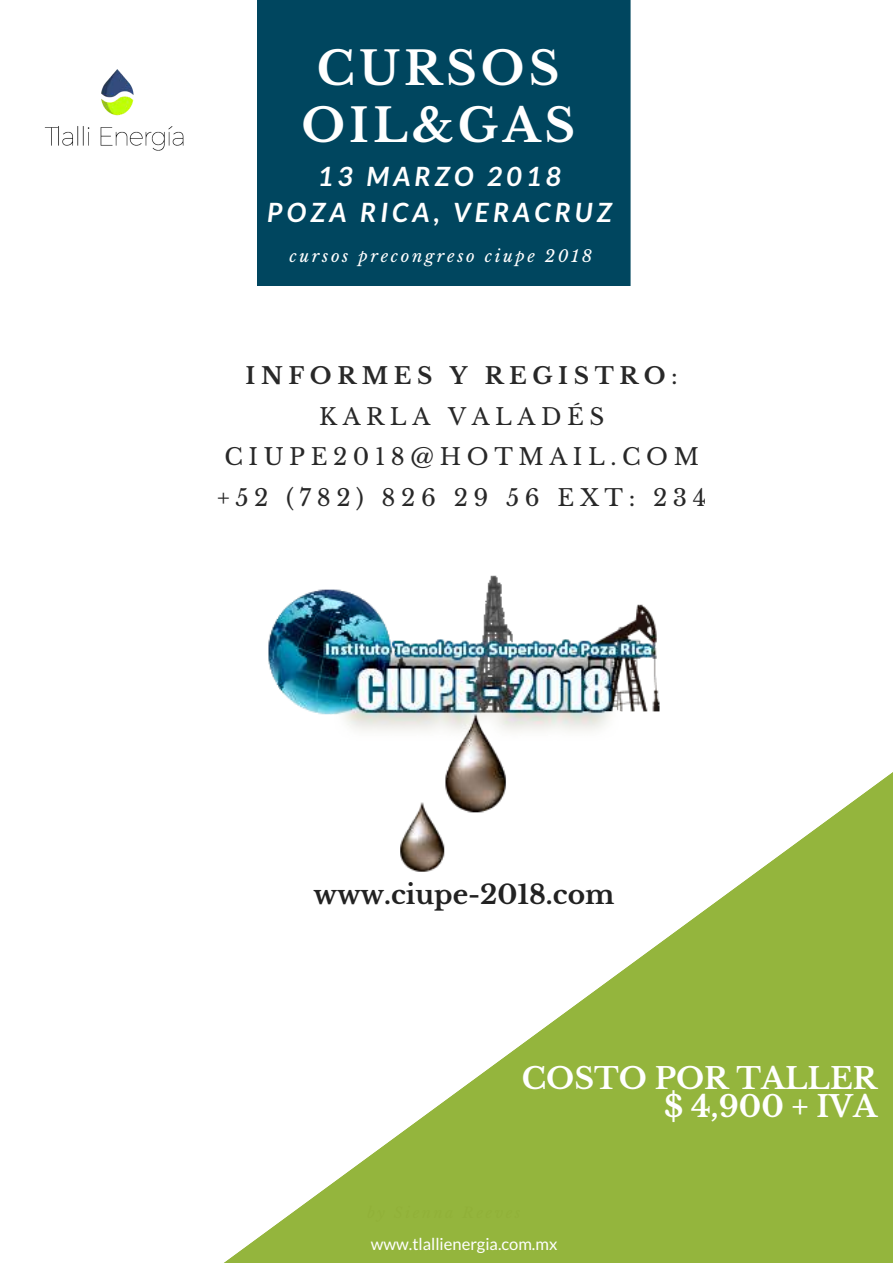
<style>
.page{position:relative;width:893px;height:1263px;background:#fff}
.page>*{position:absolute;margin:0;border:0;box-sizing:border-box;transform-origin:0 0}
.t1{font:700 46.35px/57.4px "Libre Baskerville";letter-spacing:.09em;color:#fff;text-align:center}
.t2{font:700 29.85px/28.2px "Libre Baskerville";color:#fff;text-align:right}
.t3{font:italic 700 26.55px/36px "Lato";letter-spacing:.16em;color:#fff;text-align:center}
.t4{font:700 26.55px "Libre Baskerville";color:#222}
.t5{font:23.25px/40.5px "Libre Baskerville";letter-spacing:.24em;color:#282828;text-align:center}
.t6{font:italic 16.5px "Libre Baskerville";letter-spacing:.16em;color:#fff}
.t7{font:16.5px "Lato";color:#fff}
.s1{font-weight:700}
</style>
<div class="page">
<div style="left:257px;top:0;width:374px;height:286px;background:#00465f"></div>
<img style="left:44px;top:70px;width:140px;height:81px">
<svg style="left:224px;top:772px;width:669px;height:491px;fill:#94b53d"></svg>
<img style="left:263px;top:575px;width:401px;height:304px">
<h1 class="t1" style="left:301px;top:40px;width:275px">CURSOS<br>OIL&amp;GAS</h1>
<p class="t3" style="left:267px;top:158px;width:346px">13 MARZO 2018<br>POZA RICA, VERACRUZ</p>
<p class="t6" style="left:289px;top:246px;width:304px">cursos precongreso ciupe 2018</p>
<p class="t5" style="left:217px;top:356px;width:490px"><span class="s1">INFORMES Y REGISTRO</span>:<br>KARLA VALADÉS<br>CIUPE2018@HOTMAIL.COM +52 (782) 826 29 56 EXT: 234</p>
<p class="t4" style="left:313px;top:878px;width:302px">www.ciupe-2018.com</p>
<p class="t2" style="left:522px;top:1064px;width:357px">COSTO POR TALLER $ 4,900 + IVA</p>
<p class="t7" style="left:371px;top:1234px;width:188px">www.tlallienergia.com.mx</p>
</div>
